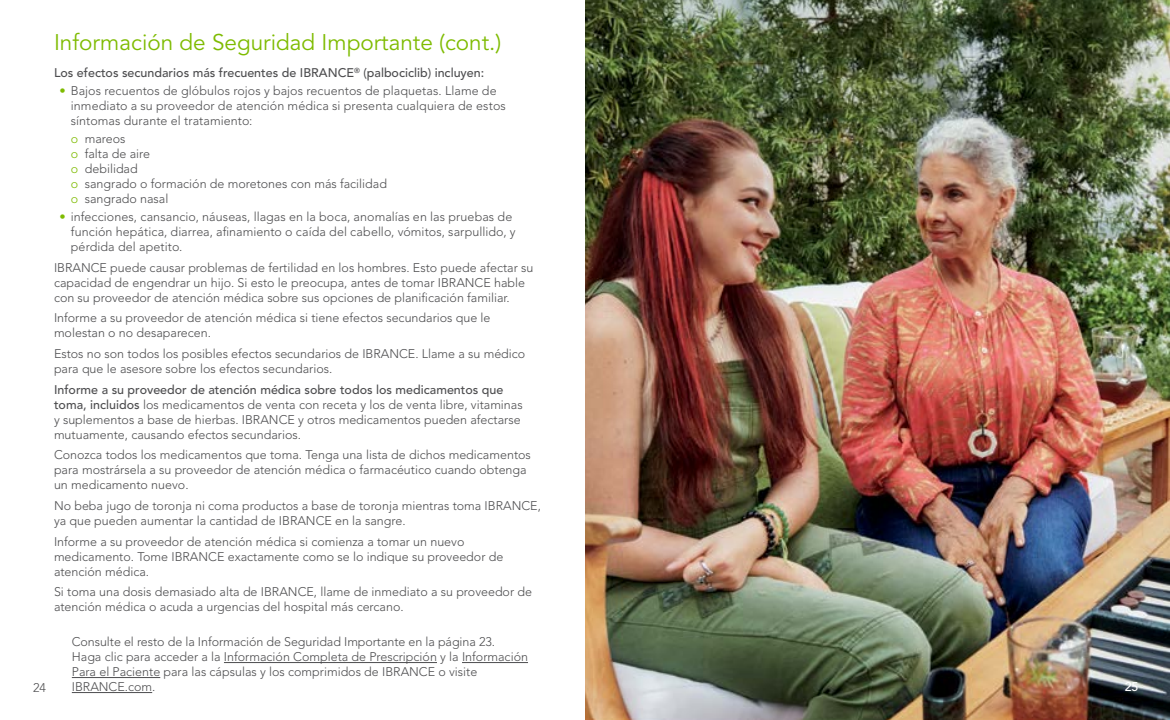
<style>
.page{position:relative;width:1170px;height:720px;background:#fff}
.page>*{position:absolute;margin:0;border:0;box-sizing:border-box;transform-origin:0 0}
.t1{font:22.5px "Avenir LT Std";color:#7ebb00}
.t2{font:300 12.5px/15px "Avenir LT Std";color:#4d4d4f}
.t3{font:500 12.5px "Avenir LT Std";color:#4d4d4f}
.t4{font:500 12.5px "Avenir LT Std";color:#fff}
.s1{color:#7ebb00}
.s2{font-weight:500}
</style>
<div class="page">
<img style="left:585px;top:0;width:585px;height:720px">
<hr style="left:224px;top:662px;width:213px;height:1px;background:#4d4d4f">
<hr style="left:462px;top:662px;width:66px;height:1px;background:#4d4d4f">
<hr style="left:72px;top:677px;width:88px;height:1px;background:#4d4d4f">
<hr style="left:72px;top:692px;width:80px;height:1px;background:#4d4d4f">
<p class="t2" style="left:33px;top:680px;width:14px">24</p>
<h1 class="t1" style="left:54px;top:29px;width:449px">Información de Seguridad Importante (cont.)</h1>
<p class="t3" style="left:54px;top:66px;width:432px">Los efectos secundarios más frecuentes de IBRANCE<sup>®</sup> (palbociclib) incluyen:</p>
<p class="t2" style="left:71px;top:84px;width:437px;text-indent:-11px"><span class="s1">•</span> Bajos recuentos de glóbulos rojos y bajos recuentos de plaquetas. Llame de inmediato a su proveedor de atención médica si presenta cualquiera de estos síntomas durante el tratamiento:</p>
<p class="t2" style="left:71px;top:131px;width:318px"><span class="s1">o</span> mareos<br><span class="s1">o</span> falta de aire<br><span class="s1">o</span> debilidad<br><span class="s1">o</span> sangrado o formación de moretones con más facilidad <span class="s1">o</span> sangrado nasal</p>
<p class="t2" style="left:71px;top:209px;width:446px;text-indent:-11px"><span class="s1">•</span> infecciones, cansancio, náuseas, llagas en la boca, anomalías en las pruebas de función hepática, diarrea, afinamiento o caída del cabello, vómitos, sarpullido, y pérdida del apetito.</p>
<p class="t2" style="left:54px;top:260px;width:481px">IBRANCE puede causar problemas de fertilidad en los hombres. Esto puede afectar su capacidad de engendrar un hijo. Si esto le preocupa, antes de tomar IBRANCE hable con su proveedor de atención médica sobre sus opciones de planificación familiar.</p>
<p class="t2" style="left:54px;top:311px;width:438px">Informe a su proveedor de atención médica si tiene efectos secundarios que le molestan o no desaparecen.</p>
<p class="t2" style="left:54px;top:346px;width:473px">Estos no son todos los posibles efectos secundarios de IBRANCE. Llame a su médico para que le asesore sobre los efectos secundarios.</p>
<p class="t2" style="left:54px;top:382px;width:470px"><span class="s2">Informe a su proveedor de atención médica sobre todos los medicamentos que toma, incluidos</span> los medicamentos de venta con receta y los de venta libre, vitaminas y suplementos a base de hierbas. IBRANCE y otros medicamentos pueden afectarse mutuamente, causando efectos secundarios.</p>
<p class="t2" style="left:54px;top:448px;width:478px">Conozca todos los medicamentos que toma. Tenga una lista de dichos medicamentos para mostrársela a su proveedor de atención médica o farmacéutico cuando obtenga un medicamento nuevo.</p>
<p class="t2" style="left:54px;top:498px;width:488px">No beba jugo de toronja ni coma productos a base de toronja mientras toma IBRANCE, ya que pueden aumentar la cantidad de IBRANCE en la sangre.</p>
<p class="t2" style="left:54px;top:534px;width:451px">Informe a su proveedor de atención médica si comienza a tomar un nuevo medicamento. Tome IBRANCE exactamente como se lo indique su proveedor de atención médica.</p>
<p class="t2" style="left:54px;top:584px;width:480px">Si toma una dosis demasiado alta de IBRANCE, llame de inmediato a su proveedor de atención médica o acuda a urgencias del hospital más cercano.</p>
<p class="t2" style="left:72px;top:635px;width:458px">Consulte el resto de la Información de Seguridad Importante en la página 23.<br>Haga clic para acceder a la Información Completa de Prescripción y la Información Para el Paciente para las cápsulas y los comprimidos de IBRANCE o visite IBRANCE.com.</p>
<p class="t4" style="left:1125px;top:680px;width:15px">25</p>
</div>
